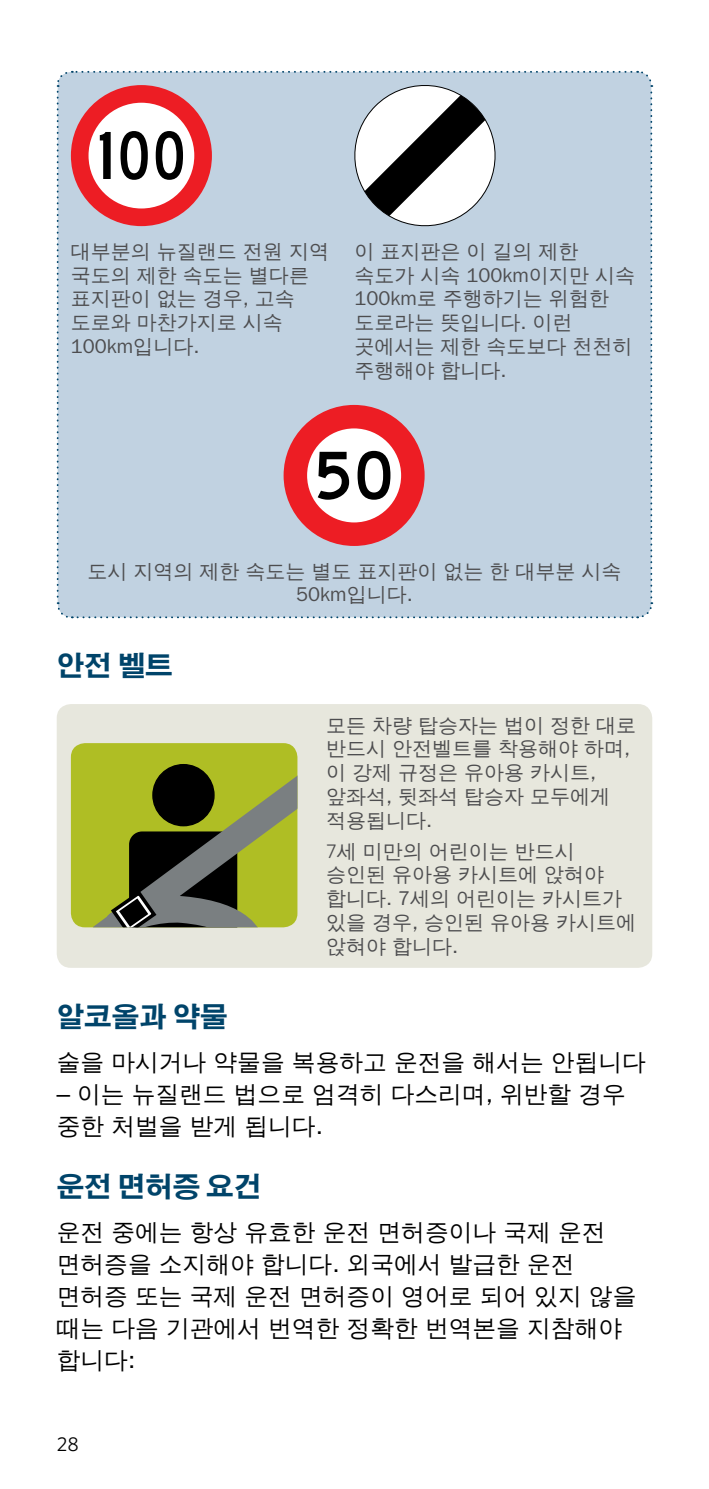
<style>
.page{position:relative;width:709px;height:1489px;background:#fff}
.page>*{position:absolute;margin:0;border:0;box-sizing:border-box;transform-origin:0 0}
.t1{font:700 27.5px "Adobe Gothic Std";color:#00446a}
.t2{font:23.75px/32px "Un Dotum";color:#000}
.t3{font:20px/23.8px "Un Dotum";color:#4d4d4f}
.t4{font:20px "Whitney";color:#000}
.s1{font-family:"Whitney"}
</style>
<div class="page">
<div style="left:57px;top:704px;width:595px;height:263px;background:#e7e7dd;border-radius:14px"></div>
<svg style="left:56px;top:70px;width:597px;height:549px;background:#c2c6d3"></svg>
<svg style="left:71px;top:743px;width:226px;height:184px;background:#818b2e"></svg>
<p class="t3" style="left:71px;top:239px;width:260px">대부분의 뉴질랜드 전원 지역 국도의 제한 속도는 별다른 표지판이 없는 경우, 고속 도로와 마찬가지로 시속<br>100km입니다.</p>
<p class="t3" style="left:354px;top:239px;width:282px">이 표지판은 이 길의 제한 속도가 시속 100km이지만 시속<br>100km로 주행하기는 위험한 도로라는 뜻입니다. 이런 곳에서는 제한 속도보다 천천히 주행해야 합니다.</p>
<p class="t3" style="left:87px;top:558px;width:535px;text-align:center">도시 지역의 제한 속도는 별도 표지판이 없는 한 대부분 시속<br>50km입니다.</p>
<h1 class="t1" style="left:57px;top:649px;width:117px">안전 벨트</h1>
<p class="t3" style="left:326px;top:712px;width:311px">모든 차량 탑승자는 법이 정한 대로 반드시 안전벨트를 착용해야 하며, 이 강제 규정은 유아용 카시트, 앞좌석, 뒷좌석 탑승자 모두에게 적용됩니다.</p>
<p class="t3" style="left:326px;top:838px;width:311px"><span class="s1">7</span>세 미만의 어린이는 반드시 승인된 유아용 카시트에 앉혀야 합니다. 7세의 어린이는 카시트가 있을 경우, 승인된 유아용 카시트에 앉혀야 합니다.</p>
<h1 class="t1" style="left:57px;top:1000px;width:172px">알코올과 약물</h1>
<p class="t2" style="left:57px;top:1045px;width:590px">술을 마시거나 약물을 복용하고 운전을 해서는 안됩니다</p>
<p class="t2" style="left:57px;top:1077px;width:570px">– 이는 뉴질랜드 법으로 엄격히 다스리며, 위반할 경우 중한 처벌을 받게 됩니다.</p>
<h1 class="t1" style="left:57px;top:1170px;width:206px">운전 면허증 요건</h1>
<p class="t2" style="left:57px;top:1215px;width:581px">운전 중에는 항상 유효한 운전 면허증이나 국제 운전 면허증을 소지해야 합니다. 외국에서 발급한 운전 면허증 또는 국제 운전 면허증이 영어로 되어 있지 않을 때는 다음 기관에서 번역한 정확한 번역본을 지참해야 합니다:</p>
<p class="t4" style="left:57px;top:1430px;width:24px">28</p>
</div>
